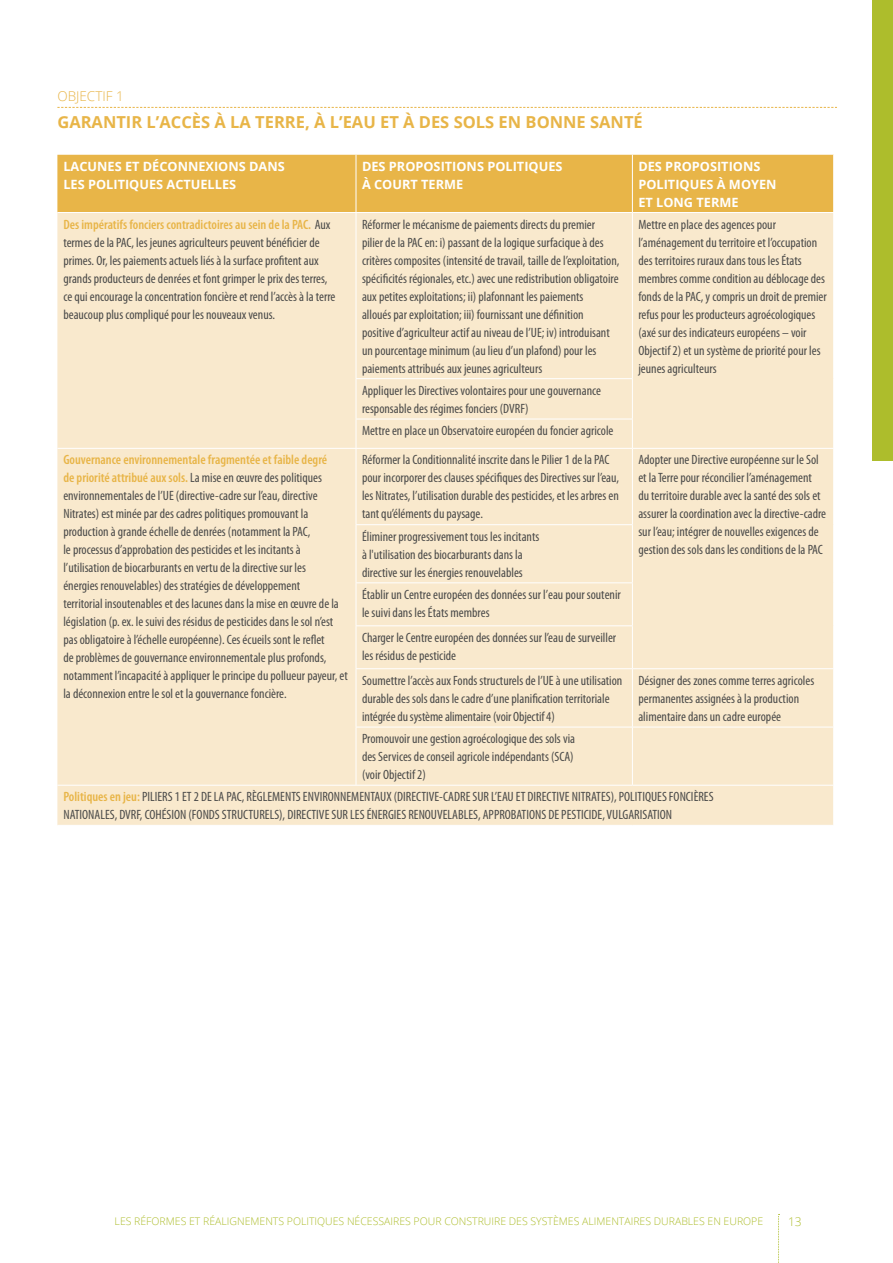
<style>
.page{position:relative;width:893px;height:1263px;background:#fff}
.page>*{position:absolute;margin:0;border:0;box-sizing:border-box;transform-origin:0 0}
.Body_A{font:700 16.5px "Open Sans";color:#e8b548}
.Body_A-2{font:condensed 13.5px/18px "Myriad Pro";color:#4a4a49}
.Body{font:condensed 13.5px/18px "Myriad Pro";color:#4a4a49;text-align:justify}
.Body_A-3{font:300 13.5px "Open Sans";color:#e8b548}
.Body_A-4{font:700 12.75px/18px "Open Sans";color:#fff}
.t1{font:300 12px "Open Sans";color:#adbd2c}
.t2{font:300 10.5px "Open Sans";color:#adbd2c}
.s1{font-weight:600;color:#e8b548}
</style>
<div class="page">
<div style="left:57px;top:155px;width:776px;height:57px;background:#e8b548"></div>
<div style="left:57px;top:213px;width:776px;height:612px;background:#f9e9cd"></div>
<hr style="left:356px;top:155px;width:1px;height:57px;background:#fff">
<hr style="left:632px;top:155px;width:1px;height:57px;background:#fff">
<hr style="left:356px;top:213px;width:1px;height:165px;background:#fff">
<hr style="left:356px;top:379px;width:1px;height:40px;background:#fff">
<svg style="left:356px;top:420px;width:1px;height:28px"></svg>
<hr style="left:632px;top:213px;width:1px;height:165px;background:#fff">
<hr style="left:632px;top:379px;width:1px;height:40px;background:#fff">
<svg style="left:632px;top:420px;width:1px;height:28px"></svg>
<hr style="left:356px;top:449px;width:1px;height:75px;background:#fff">
<hr style="left:356px;top:525px;width:1px;height:57px;background:#fff">
<hr style="left:356px;top:583px;width:1px;height:42px;background:#fff">
<hr style="left:356px;top:626px;width:1px;height:42px;background:#fff">
<hr style="left:356px;top:669px;width:1px;height:58px;background:#fff">
<hr style="left:356px;top:727px;width:1px;height:58px;background:#fff">
<hr style="left:632px;top:449px;width:1px;height:75px;background:#fff">
<hr style="left:632px;top:525px;width:1px;height:57px;background:#fff">
<hr style="left:632px;top:583px;width:1px;height:42px;background:#fff">
<hr style="left:632px;top:626px;width:1px;height:42px;background:#fff">
<hr style="left:632px;top:669px;width:1px;height:58px;background:#fff">
<hr style="left:632px;top:727px;width:1px;height:58px;background:#fff">
<hr style="left:57px;top:448px;width:299px;height:1px;background:#fff">
<hr style="left:356px;top:378px;width:277px;height:1px;background:#fff">
<hr style="left:632px;top:448px;width:202px;height:1px;background:#fff">
<hr style="left:356px;top:419px;width:277px;height:1px;background:#fff">
<hr style="left:356px;top:448px;width:276px;height:1px;background:#fff">
<hr style="left:57px;top:785px;width:299px;height:1px;background:#fff">
<hr style="left:356px;top:524px;width:277px;height:1px;background:#fff">
<hr style="left:632px;top:668px;width:202px;height:1px;background:#fff">
<hr style="left:356px;top:582px;width:277px;height:1px;background:#fff">
<hr style="left:356px;top:625px;width:277px;height:1px;background:#fff">
<hr style="left:356px;top:668px;width:276px;height:1px;background:#fff">
<hr style="left:356px;top:727px;width:276px;height:1px;background:#fff">
<hr style="left:632px;top:727px;width:202px;height:1px;background:#fff">
<hr style="left:356px;top:785px;width:276px;height:1px;background:#fff">
<hr style="left:632px;top:785px;width:202px;height:1px;background:#fff">
<svg style="left:57px;top:107px;width:780px;height:1px"></svg>
<div style="left:872px;top:0;width:21px;height:461px;background:#adbd2c"></div>
<svg style="left:778px;top:1214px;width:1px;height:49px"></svg>
<p class="Body_A-3" style="left:57px;top:87px;width:68px">OBJECTIF 1</p>
<p class="Body_A" style="left:57px;top:110px;width:587px">GARANTIR L’ACCÈS À LA TERRE, À L’EAU ET À DES SOLS EN BONNE SANTÉ</p>
<p class="Body_A-4" style="left:63px;top:157px;width:223px">LACUNES ET DÉCONNEXIONS DANS</p>
<p class="Body_A-4" style="left:63px;top:175px;width:174px">LES POLITIQUES ACTUELLES</p>
<p class="Body_A-4" style="left:362px;top:157px;width:202px">DES PROPOSITIONS POLITIQUES</p>
<p class="Body_A-4" style="left:362px;top:175px;width:103px">À COURT TERME</p>
<p class="Body_A-4" style="left:638px;top:157px;width:140px">DES PROPOSITIONS<br>POLITIQUES À MOYEN<br>ET LONG TERME</p>
<p class="Body_A-2" style="left:63px;top:216px;width:274px"><span class="s1">Des impératifs fonciers contradictoires au sein de la PAC.</span> Aux termes de la PAC, les jeunes agriculteurs peuvent bénéficier de primes. Or, les paiements actuels liés à la surface profitent aux grands producteurs de denrées et font grimper le prix des terres, ce qui encourage la concentration foncière et rend l’accès à la terre beaucoup plus compliqué pour les nouveaux venus.</p>
<p class="Body_A-2" style="left:362px;top:215px;width:259px">Réformer le mécanisme de paiements directs du premier pilier de la PAC en: i) passant de la logique surfacique à des critères composites (intensité de travail, taille de l’exploitation, spécificités régionales, etc.) avec une redistribution obligatoire aux petites exploitations; ii) plafonnant les paiements<br>alloués par exploitation; iii) fournissant une définition<br>positive d’agriculteur actif au niveau de l’UE; iv) introduisant un pourcentage minimum (au lieu d’un plafond) pour les paiements attribués aux jeunes agriculteurs</p>
<p class="Body_A-2" style="left:638px;top:215px;width:190px">Mettre en place des agences pour l’aménagement du territoire et l’occupation des territoires ruraux dans tous les États membres comme condition au déblocage des fonds de la PAC, y compris un droit de premier refus pour les producteurs agroécologiques (axé sur des indicateurs européens – voir Objectif 2) et un système de priorité pour les jeunes agriculteurs</p>
<p class="Body_A-2" style="left:362px;top:382px;width:241px">Appliquer les Directives volontaires pour une gouvernance responsable des régimes fonciers (DVRF)</p>
<p class="Body_A-2" style="left:362px;top:422px;width:253px">Mettre en place un Observatoire européen du foncier agricole</p>
<p class="Body_A-2" style="left:63px;top:451px;width:286px"><span class="s1">Gouvernance environnementale fragmentée et faible degré<br>de priorité attribué aux sols.</span> La mise en œuvre des politiques environnementales de l’UE (directive-cadre sur l’eau, directive Nitrates) est minée par des cadres politiques promouvant la production à grande échelle de denrées (notamment la PAC,<br>le processus d’approbation des pesticides et les incitants à l’utilisation de biocarburants en vertu de la directive sur les<br>énergies renouvelables) des stratégies de développement<br>territorial insoutenables et des lacunes dans la mise en œuvre de la législation (p. ex. le suivi des résidus de pesticides dans le sol n’est pas obligatoire à l’échelle européenne). Ces écueils sont le reflet<br>de problèmes de gouvernance environnementale plus profonds, notamment l’incapacité à appliquer le principe du pollueur payeur, et la déconnexion entre le sol et la gouvernance foncière.</p>
<p class="Body_A-2" style="left:362px;top:451px;width:259px">Réformer la Conditionnalité inscrite dans le Pilier 1 de la PAC pour incorporer des clauses spécifiques des Directives sur l’eau, les Nitrates, l’utilisation durable des pesticides, et les arbres en tant qu’éléments du paysage.</p>
<p class="Body_A-2" style="left:638px;top:451px;width:189px">Adopter une Directive européenne sur le Sol et la Terre pour réconcilier l’aménagement<br>du territoire durable avec la santé des sols et assurer la coordination avec la directive-cadre sur l’eau; intégrer de nouvelles exigences de gestion des sols dans les conditions de la PAC</p>
<p class="Body_A-2" style="left:362px;top:528px;width:179px">Éliminer progressivement tous les incitants à l'utilisation des biocarburants dans la directive sur les énergies renouvelables</p>
<p class="Body_A-2" style="left:362px;top:586px;width:260px">Établir un Centre européen des données sur l’eau pour soutenir le suivi dans les États membres</p>
<p class="Body_A-2" style="left:362px;top:629px;width:256px">Charger le Centre européen des données sur l’eau de surveiller les résidus de pesticide</p>
<p class="Body_A-2" style="left:362px;top:672px;width:262px">Soumettre l’accès aux Fonds structurels de l’UE à une utilisation durable des sols dans le cadre d’une planification territoriale intégrée du système alimentaire (voir Objectif 4)</p>
<p class="Body_A-2" style="left:638px;top:672px;width:177px">Désigner des zones comme terres agricoles permanentes assignées à la production alimentaire dans un cadre europée</p>
<p class="Body" style="left:362px;top:730px;width:215px">Promouvoir une gestion agroécologique des sols via des Services de conseil agricole indépendants (SCA) (voir Objectif 2)</p>
<p class="Body_A-2" style="left:63px;top:788px;width:652px"><span class="s1">Politiques en jeu:</span> PILIERS 1 ET 2 DE LA PAC, RÈGLEMENTS ENVIRONNEMENTAUX (DIRECTIVE-CADRE SUR L’EAU ET DIRECTIVE NITRATES), POLITIQUES FONCIÈRES<br>NATIONALES, DVRF, COHÉSION (FONDS STRUCTURELS), DIRECTIVE SUR LES ÉNERGIES RENOUVELABLES, APPROBATIONS DE PESTICIDE, VULGARISATION</p>
<p class="t2" style="left:115px;top:1214px;width:650px">LES RÉFORMES ET RÉALIGNEMENTS POLITIQUES NÉCESSAIRES POUR CONSTRUIRE DES SYSTÈMES ALIMENTAIRES DURABLES EN EUROPE</p>
<p class="t1" style="left:788px;top:1214px;width:15px">13</p>
</div>
